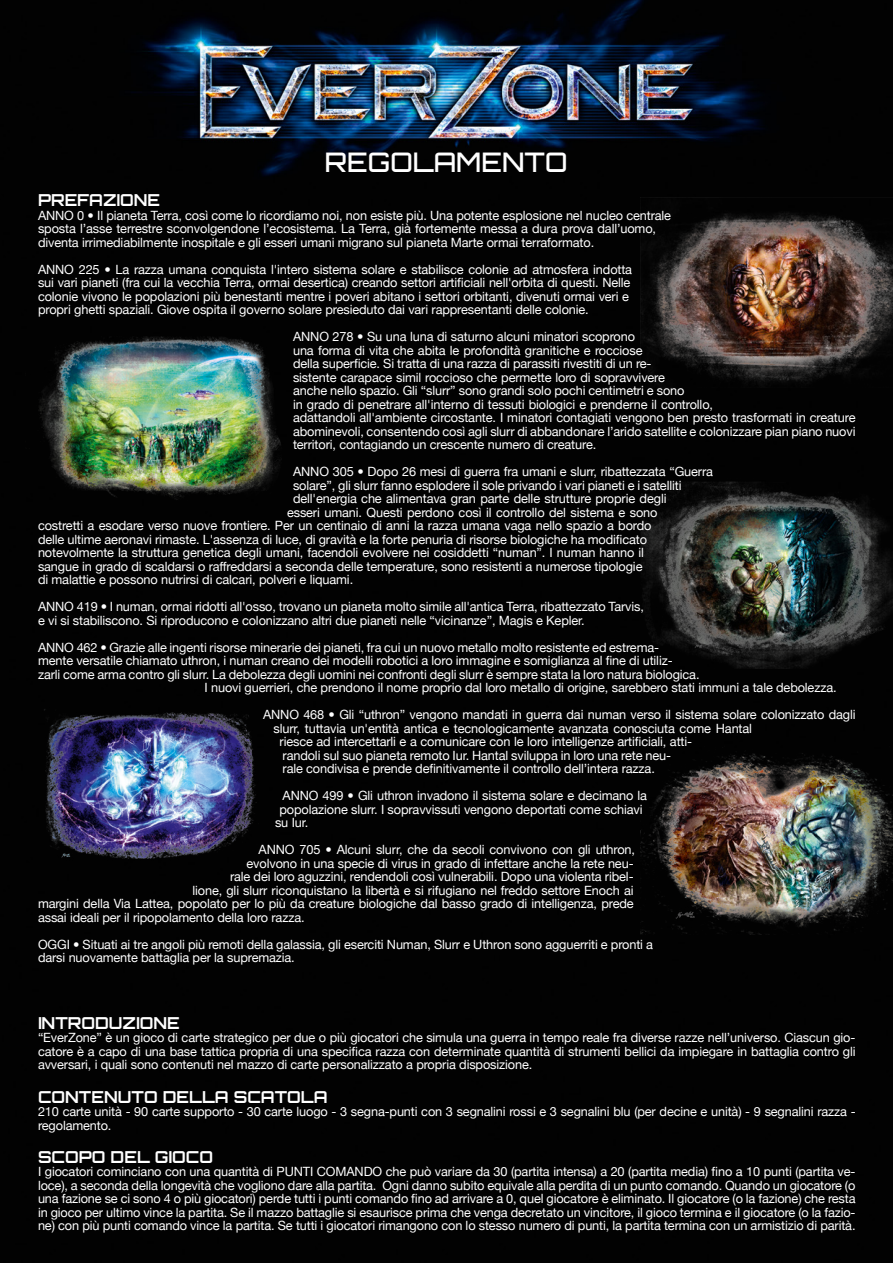
<style>
.page{position:relative;width:893px;height:1263px;background:#020202}
.page>*{position:absolute;margin:0;border:0;box-sizing:border-box;transform-origin:0 0}
.t1{font:500 27px "Orbitron";color:#fff}
.t2{font:700 16.5px "Orbitron";color:#fff}
.t3{font:12.75px/13.5px "Helvetica Neue";letter-spacing:-.01em;color:#fff}
</style>
<div class="page">
<img style="left:640px;top:198px;width:253px;height:190px">
<img style="left:25px;top:319px;width:269px;height:190px">
<img style="left:640px;top:479px;width:253px;height:190px">
<img style="left:17px;top:694px;width:269px;height:190px">
<img style="left:640px;top:745px;width:253px;height:190px">
<h1 class="t1" style="left:325px;top:145px;width:244px">REGOLAMENTO</h1>
<p class="t2" style="left:38px;top:190px;width:124px">PREFAZIONE</p>
<p class="t3" style="left:38px;top:208px;width:635px">ANNO 0 • Il pianeta Terra, così come lo ricordiamo noi, non esiste più. Una potente esplosione nel nucleo centrale sposta l’asse terrestre sconvolgendone l’ecosistema. La Terra, già fortemente messa a dura prova dall’uomo, diventa irrimediabilmente inospitale e gli esseri umani migrano sul pianeta Marte ormai terraformato.</p>
<p class="t3" style="left:38px;top:262px;width:596px">ANNO 225 • La razza umana conquista l'intero sistema solare e stabilisce colonie ad atmosfera indotta sui vari pianeti (fra cui la vecchia Terra, ormai desertica) creando settori artificiali nell'orbita di questi. Nelle colonie vivono le popolazioni più benestanti mentre i poveri abitano i settori orbitanti, divenuti ormai veri e propri ghetti spaziali. Giove ospita il governo solare presieduto dai vari rappresentanti delle colonie.</p>
<p class="t3" style="left:293px;top:330px;width:564px">ANNO 278 • Su una luna di saturno alcuni minatori scoprono<br>una forma di vita che abita le profondità granitiche e rocciose<br>della superficie. Si tratta di una razza di parassiti rivestiti di un re-<br>sistente carapace simil roccioso che permette loro di sopravvivere<br>anche nello spazio. Gli “slurr” sono grandi solo pochi centimetri e sono<br>in grado di penetrare all'interno di tessuti biologici e prenderne il controllo,<br>adattandoli all'ambiente circostante. I minatori contagiati vengono ben presto trasformati in creature abominevoli, consentendo così agli slurr di abbandonare l’arido satellite e colonizzare pian piano nuovi territori, contagiando un crescente numero di creature.</p>
<p class="t3" style="left:293px;top:465px;width:421px">ANNO 305 • Dopo 26 mesi di guerra fra umani e slurr, ribattezzata “Guerra</p>
<p class="t3" style="left:293px;top:478px;width:390px">solare”, gli slurr fanno esplodere il sole privando i vari pianeti e i satelliti</p>
<p class="t3" style="left:293px;top:492px;width:375px">dell'energia che alimentava gran parte delle strutture proprie degli</p>
<p class="t3" style="left:287px;top:505px;width:372px">esseri umani. Questi perdono così il controllo del sistema e sono</p>
<p class="t3" style="left:38px;top:519px;width:615px">costretti a esodare verso nuove frontiere. Per un centinaio di anni la razza umana vaga nello spazio a bordo</p>
<p class="t3" style="left:38px;top:532px;width:610px">delle ultime aeronavi rimaste. L'assenza di luce, di gravità e la forte penuria di risorse biologiche ha modificato</p>
<p class="t3" style="left:38px;top:546px;width:608px">notevolmente la struttura genetica degli umani, facendoli evolvere nei cosiddetti “numan”. I numan hanno il</p>
<p class="t3" style="left:38px;top:559px;width:606px">sangue in grado di scaldarsi o raffreddarsi a seconda delle temperature, sono resistenti a numerose tipologie</p>
<p class="t3" style="left:38px;top:573px;width:317px">di malattie e possono nutrirsi di calcari, polveri e liquami.</p>
<p class="t3" style="left:38px;top:600px;width:607px">ANNO 419 • I numan, ormai ridotti all'osso, trovano un pianeta molto simile all'antica Terra, ribattezzato Tarvis, e vi si stabiliscono. Si riproducono e colonizzano altri due pianeti nelle “vicinanze”, Magis e Kepler.</p>
<p class="t3" style="left:38px;top:640px;width:623px">ANNO 462 • Grazie alle ingenti risorse minerarie dei pianeti, fra cui un nuovo metallo molto resistente ed estrema-</p>
<p class="t3" style="left:38px;top:654px;width:636px">mente versatile chiamato uthron, i numan creano dei modelli robotici a loro immagine e somiglianza al fine di utiliz-</p>
<p class="t3" style="left:38px;top:667px;width:663px">zarli come arma contro gli slurr. La debolezza degli uomini nei confronti degli slurr è sempre stata la loro natura biologica.</p>
<p class="t3" style="left:205px;top:681px;width:634px">I nuovi guerrieri, che prendono il nome proprio dal loro metallo di origine, sarebbero stati immuni a tale debolezza.</p>
<p class="t3" style="left:263px;top:708px;width:594px">ANNO 468 • Gli “uthron” vengono mandati in guerra dai numan verso il sistema solare colonizzato dagli</p>
<p class="t3" style="left:274px;top:721px;width:480px">slurr, tuttavia un'entità antica e tecnologicamente avanzata conosciuta come Hantal</p>
<p class="t3" style="left:280px;top:735px;width:414px">riesce ad intercettarli e a comunicare con le loro intelligenze artificiali, atti-</p>
<p class="t3" style="left:283px;top:748px;width:390px">randoli sul suo pianeta remoto Iur. Hantal sviluppa in loro una rete neu-</p>
<p class="t3" style="left:283px;top:762px;width:374px">rale condivisa e prende definitivamente il controllo dell’intera razza.</p>
<p class="t3" style="left:283px;top:789px;width:366px">ANNO 499 • Gli uthron invadono il sistema solare e decimano la</p>
<p class="t3" style="left:280px;top:802px;width:365px">popolazione slurr. I sopravvissuti vengono deportati come schiavi</p>
<p class="t3" style="left:275px;top:816px;width:35px">su Iur.</p>
<p class="t3" style="left:259px;top:843px;width:378px">ANNO 705 • Alcuni slurr, che da secoli convivono con gli uthron,</p>
<p class="t3" style="left:247px;top:856px;width:389px">evolvono in una specie di virus in grado di infettare anche la rete neu-</p>
<p class="t3" style="left:230px;top:870px;width:405px">rale dei loro aguzzini, rendendoli così vulnerabili. Dopo una violenta ribel-</p>
<p class="t3" style="left:193px;top:883px;width:442px">lione, gli slurr riconquistano la libertà e si rifugiano nel freddo settore Enoch ai</p>
<p class="t3" style="left:38px;top:897px;width:597px">margini della Via Lattea, popolato per lo più da creature biologiche dal basso grado di intelligenza, prede</p>
<p class="t3" style="left:38px;top:910px;width:268px">assai ideali per il ripopolamento della loro razza.</p>
<p class="t3" style="left:38px;top:937px;width:617px">OGGI • Situati ai tre angoli più remoti della galassia, gli eserciti Numan, Slurr e Uthron sono agguerriti e pronti a darsi nuovamente battaglia per la supremazia.</p>
<p class="t2" style="left:38px;top:1013px;width:143px">INTRODUZIONE</p>
<p class="t3" style="left:38px;top:1031px;width:819px;text-align:justify">“EverZone” è un gioco di carte strategico per due o più giocatori che simula una guerra in tempo reale fra diverse razze nell’universo. Ciascun gio&shy;catore è a capo di una base tattica propria di una specifica razza con determinate quantità di strumenti bellici da impiegare in battaglia contro gli avversari, i quali sono contenuti nel mazzo di carte personalizzato a propria disposizione.</p>
<p class="t2" style="left:38px;top:1086px;width:291px">CONTENUTO DELLA SCATOLA</p>
<p class="t3" style="left:38px;top:1104px;width:819px">210 carte unità - 90 carte supporto - 30 carte luogo - 3 segna-punti con 3 segnalini rossi e 3 segnalini blu (per decine e unità) - 9 segnalini razza - regolamento.</p>
<p class="t2" style="left:38px;top:1147px;width:177px">SCOPO DEL GIOCO</p>
<p class="t3" style="left:38px;top:1165px;width:819px;text-align:justify">I giocatori cominciano con una quantità di PUNTI COMANDO che può variare da 30 (partita intensa) a 20 (partita media) fino a 10 punti (partita ve&shy;loce), a seconda della longevità che vogliono dare alla partita. Ogni danno subito equivale alla perdita di un punto comando. Quando un giocatore (o una fazione se ci sono 4 o più giocatori) perde tutti i punti comando fino ad arrivare a 0, quel giocatore è eliminato. Il giocatore (o la fazione) che resta in gioco per ultimo vince la partita. Se il mazzo battaglie si esaurisce prima che venga decretato un vincitore, il gioco termina e il giocatore (o la fazio&shy;ne) con più punti comando vince la partita. Se tutti i giocatori rimangono con lo stesso numero di punti, la partita termina con un armistizio di parità.</p>
</div>
